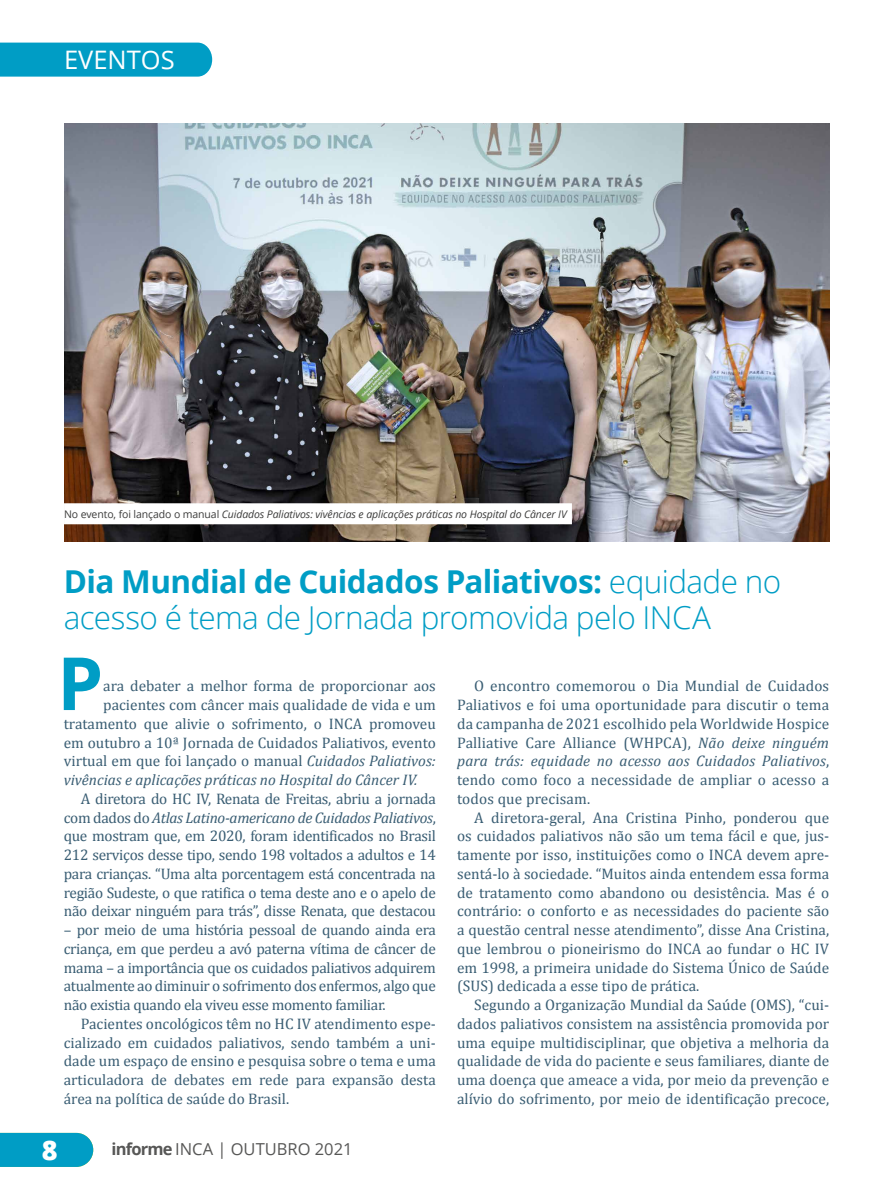
<style>
.page{position:relative;width:893px;height:1191px;background:#fff}
.page>*{position:absolute;margin:0;border:0;box-sizing:border-box;transform-origin:0 0}
.t1{font:700 73.35px "Open Sans";color:#009dc5}
.t2{font:300 31.5px/36px "Open Sans";letter-spacing:-.015em;color:#009dc5}
.t3{font:800 27px "Open Sans";color:#fff}
.t4{font:25.5px "Open Sans";color:#fff}
.t5{font:16.5px "Open Sans";color:#575756}
.t6{font:15.3px/18.8px "Cambria";color:#395d73;text-align:justify}
.t7{font:italic 15.3px "Cambria";color:#395d73}
.t8{font:italic 10.5px "Open Sans";letter-spacing:-.01em;color:#3c3c3b}
.s1{font-style:normal}
.s2{font-weight:700}
.s3{font-style:italic}
</style>
<div class="page">
<div style="left:0;top:43px;width:212px;height:34px;background:#009dc5"></div>
<img style="left:64px;top:124px;width:765px;height:417px">
<div style="left:64px;top:503px;width:508px;height:21px;background:#fff"></div>
<div style="left:0;top:1132px;width:93px;height:34px;background:#009dc5"></div>
<h3 class="t4" style="left:64px;top:43px;width:112px">EVENTOS</h3>
<p class="t8" style="left:64px;top:506px;width:504px"><span class="s1">No evento, foi lançado o manual</span> Cuidados Paliativos: vivências e aplicações práticas no Hospital do Câncer IV</p>
<h2 class="t2" style="left:64px;top:563px;width:719px"><span class="s2">Dia Mundial de Cuidados Paliativos:</span> equidade no acesso é tema de Jornada promovida pelo INCA</h2>
<h1 class="t1" style="left:57px;top:631px;width:48px">P</h1>
<p class="t6" style="left:103px;top:676px;width:334px">ara debater a melhor forma de proporcionar aos</p>
<p class="t6" style="left:103px;top:695px;width:334px">pacientes com câncer mais qualidade de vida e um</p>
<p class="t6" style="left:64px;top:714px;width:374px">tratamento que alivie o sofrimento, o INCA promoveu</p>
<p class="t6" style="left:64px;top:733px;width:374px">em outubro a 10ª Jornada de Cuidados Paliativos, evento</p>
<p class="t6" style="left:64px;top:751px;width:374px">virtual em que foi lançado o manual <span class="s3">Cuidados Paliativos:</span></p>
<p class="t7" style="left:64px;top:769px;width:355px">vivências e aplicações práticas no Hospital do Câncer IV.</p>
<p class="t6" style="left:64px;top:789px;width:374px;text-indent:17px">A diretora do HC IV, Renata de Freitas, abriu a jornada com dados do <span class="s3">Atlas Latino-americano de Cuidados Paliativos</span>, que mostram que, em 2020, foram identificados no Brasil 212 serviços desse tipo, sendo 198 voltados a adultos e 14 para crianças. “Uma alta porcentagem está concentrada na região Sudeste, o que ratifica o tema deste ano e o apelo de não deixar ninguém para trás”, disse Renata, que destacou</p>
<p class="t6" style="left:64px;top:920px;width:374px">– por meio de uma história pessoal de quando ainda era criança, em que perdeu a avó paterna vítima de câncer de mama – a importância que os cuidados paliativos adquirem atualmente ao diminuir o sofrimento dos enfermos, algo que não existia quando ela viveu esse momento familiar.</p>
<p class="t6" style="left:64px;top:1014px;width:374px;text-indent:17px">Pacientes oncológicos têm no HC IV atendimento espe&shy;cializado em cuidados paliativos, sendo também a uni&shy;dade um espaço de ensino e pesquisa sobre o tema e uma articuladora de debates em rede para expansão desta área na política de saúde do Brasil.</p>
<h3 class="t3" style="left:42px;top:1129px;width:17px">8</h3>
<p class="t5" style="left:112px;top:1137px;width:242px"><span class="s2">informe</span> INCA | OUTUBRO 2021</p>
<p class="t6" style="left:457px;top:676px;width:374px;text-indent:17px">O encontro comemorou o Dia Mundial de Cuidados Paliativos e foi uma oportunidade para discutir o tema da campanha de 2021 escolhido pela Worldwide Hospice Palliative Care Alliance (WHPCA), <span class="s3">Não deixe ninguém para trás: equidade no acesso aos Cuidados Paliativos</span>, tendo como foco a necessidade de ampliar o acesso a todos que precisam.</p>
<p class="t6" style="left:457px;top:808px;width:374px;text-indent:17px">A diretora-geral, Ana Cristina Pinho, ponderou que os cuidados paliativos não são um tema fácil e que, jus&shy;tamente por isso, instituições como o INCA devem apre&shy;sentá-lo à sociedade. “Muitos ainda entendem essa forma de tratamento como abandono ou desistência. Mas é o contrário: o conforto e as necessidades do paciente são a questão central nesse atendimento”, disse Ana Cristina, que lembrou o pioneirismo do INCA ao fundar o HC IV em 1998, a primeira unidade do Sistema Único de Saúde (SUS) dedicada a esse tipo de prática.</p>
<p class="t6" style="left:457px;top:995px;width:374px;text-indent:17px">Segundo a Organização Mundial da Saúde (OMS), “cui&shy;dados paliativos consistem na assistência promovida por uma equipe multidisciplinar, que objetiva a melhoria da qualidade de vida do paciente e seus familiares, diante de uma doença que ameace a vida, por meio da prevenção e alívio do sofrimento, por meio de identificação precoce,</p>
</div>
